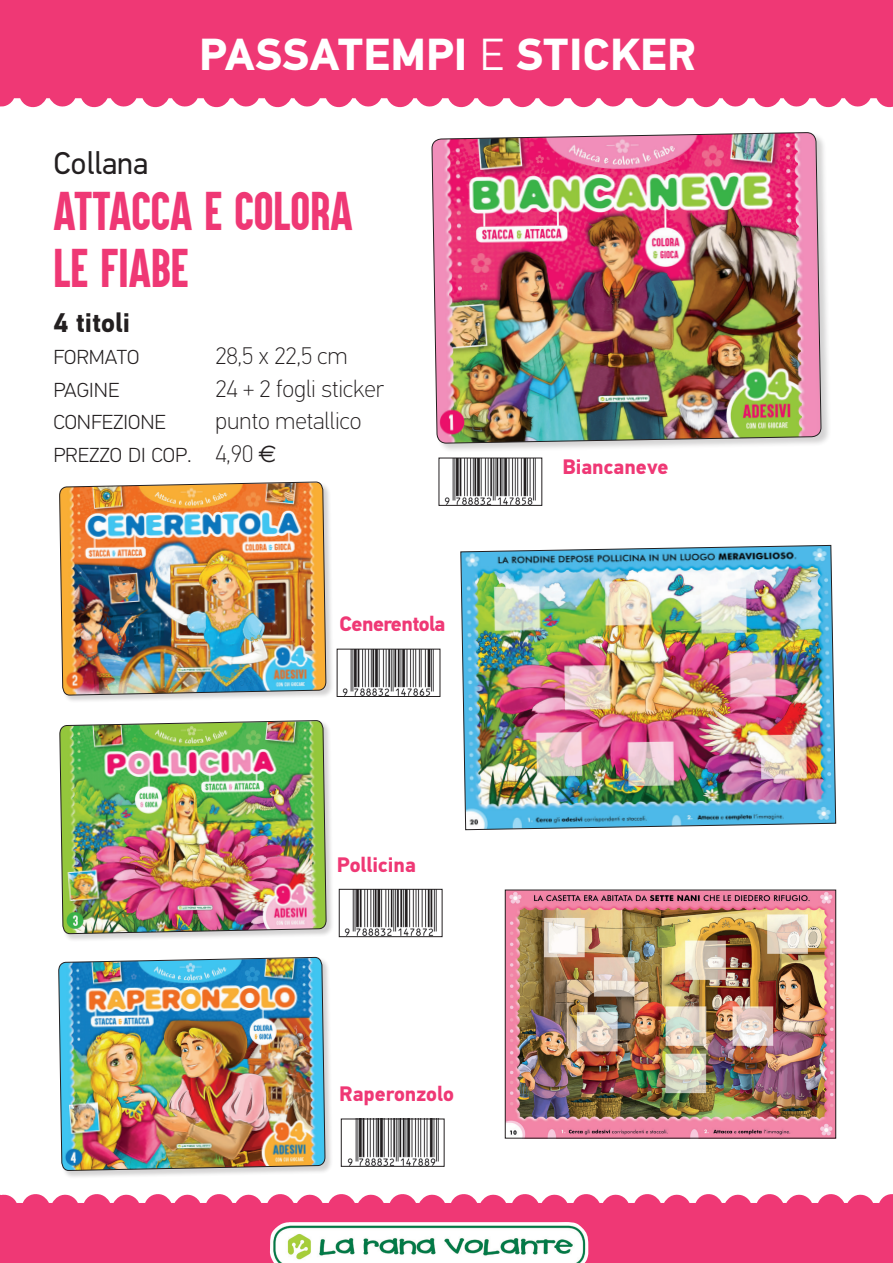
<style>
.page{position:relative;width:893px;height:1263px;background:#fff}
.page>*{position:absolute;margin:0;border:0;box-sizing:border-box;transform-origin:0 0}
.t1{font:45px/56.6px "Aku&Kamu";color:#ef3875}
.t2{font:700 45px "PF Din Text Pro";letter-spacing:.01em;color:#fff}
.t3{font:31.5px "PF Din Text Pro";color:#231f20}
.t4{font:100 27px "PF Din Text Pro";color:#231f20}
.t5{font:700 27px "PF Din Text Pro";color:#231f20}
.t6{font:100 24px "PF Din Text Pro";color:#231f20}
.t7{font:700 21px "PF Din Text Pro";color:#ef3875}
.t8{font:700 21px "PF Din Text Pro";letter-spacing:-.03em;color:#ef3875}
.s1{font-weight:300}
.s2{font-size:24px}
.s3{font-family:"Euro Sans";font-weight:400;font-size:24px}
</style>
<div class="page">
<svg style="left:0;top:1194px;width:893px;height:69px;background:#f0457e"></svg>
<div style="left:0;top:0;width:893px;height:108px;background:#ef3875"></div>
<div style="left:432px;top:132px;width:399px;height:322px;background:#231f20;opacity:.2"></div>
<img style="left:431px;top:47px;width:391px;height:459px">
<div style="left:60px;top:720px;width:274px;height:222px;background:#231f20;opacity:.2"></div>
<img style="left:60px;top:771px;width:266px;height:186px">
<img style="left:460px;top:545px;width:376px;height:285px">
<img style="left:344px;top:891px;width:93px;height:44px">
<div style="left:339px;top:889px;width:103px;height:48px;border:1px solid #231f20"></div>
<img style="left:444px;top:460px;width:96px;height:44px">
<div style="left:439px;top:458px;width:103px;height:48px;border:1px solid #231f20"></div>
<img style="left:347px;top:1121px;width:92px;height:43px">
<div style="left:341px;top:1119px;width:103px;height:47px;border:1px solid #231f20"></div>
<img style="left:342px;top:651px;width:92px;height:44px">
<div style="left:337px;top:649px;width:103px;height:48px;border:1px solid #231f20"></div>
<img style="left:270px;top:1222px;width:318px;height:41px">
<div style="left:58px;top:957px;width:275px;height:222px;background:#231f20;opacity:.2"></div>
<img style="left:58px;top:957px;width:267px;height:290px">
<div style="left:59px;top:482px;width:275px;height:221px;background:#231f20;opacity:.2"></div>
<img style="left:59px;top:482px;width:267px;height:289px">
<img style="left:507px;top:892px;width:327px;height:244px">
<div style="left:505px;top:890px;width:331px;height:248px;border:1px solid #231f20"></div>
<h1 class="t2" style="left:199px;top:27px;width:499px">PASSATEMPI <span class="s1">E</span> STICKER</h1>
<h2 class="t3" style="left:53px;top:144px;width:96px">Collana</h2>
<h1 class="t1" style="left:53px;top:183px;width:301px">ATTACCA E COLORA<br>LE FIABE</h1>
<p class="t5" style="left:53px;top:306px;width:78px">4 titoli</p>
<p class="t4" style="left:53px;top:340px;width:87px">formato</p>
<p class="t6" style="left:215px;top:342px;width:134px">28,5 x 22,5 cm</p>
<p class="t4" style="left:53px;top:372px;width:67px">pagine</p>
<p class="t6" style="left:215px;top:375px;width:170px">24 + 2 fogli sticker</p>
<p class="t4" style="left:53px;top:404px;width:114px">confezione</p>
<p class="t6" style="left:215px;top:407px;width:148px">punto metallico</p>
<p class="t4" style="left:53px;top:437px;width:225px">prezzo di cop. <span class="s2">4,90</span> <span class="s3">e</span></p>
<p class="t8" style="left:340px;top:611px;width:107px">Cenerentola</p>
<p class="t7" style="left:337px;top:852px;width:81px">Pollicina</p>
<p class="t7" style="left:339px;top:1081px;width:116px">Raperonzolo</p>
<p class="t7" style="left:562px;top:453px;width:108px">Biancaneve</p>
</div>
